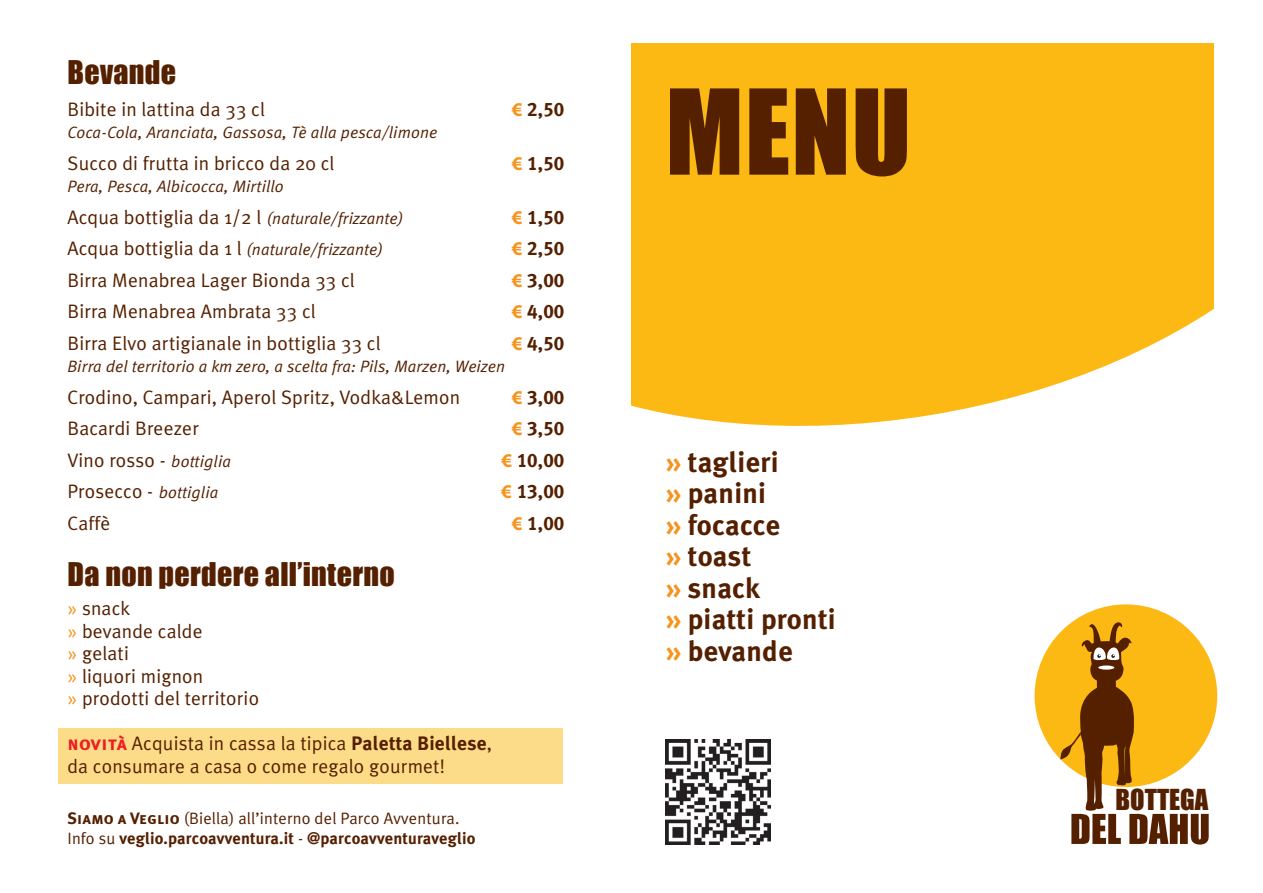
<style>
.page{position:relative;width:1263px;height:893px;background:#fff}
.page>*{position:absolute;margin:0;border:0;box-sizing:border-box;transform-origin:0 0}
.t1{font:109.05px "Impact";color:#552000}
.t2{font:30px "Impact";letter-spacing:.01em;color:#552000}
.t3{font:700 28.5px/31.5px "Meta Plus";letter-spacing:.01em;color:#552000}
.t4{font:26.55px "Impact";color:#552000}
.t5{font:19.5px/22.5px "Meta Plus Normal";letter-spacing:.01em;color:#552000}
.t6{font:19.5px "Meta Plus Bold Caps";letter-spacing:.01em;color:#552000}
.t7{font:italic 16.5px "Meta Normal";letter-spacing:.01em;color:#552000}
.t8{font:700 16.5px "Meta Plus";letter-spacing:.01em;color:#552000}
.t9{font:16.5px "Meta Plus Normal";letter-spacing:.01em;color:#552000}
.s1{font-family:"Myriad Pro";font-weight:700;color:#f7931d}
.s2{font-family:"Meta Normal";font-style:italic;font-size:16.5px}
.s3{font-family:"Meta Plus Normal";font-style:normal;font-size:19.5px}
.s4{color:#f7931d}
.s5{font-family:"Meta Plus Bold Caps";color:#ee1d23}
.s6{font-family:"Meta Plus";font-weight:700}
.s7{font-family:"Meta Plus Bold Caps"}
.s8{font-family:"Meta Plus Normal";font-weight:400}
</style>
<div class="page">
<div style="left:58px;top:729px;width:504px;height:55px;background:#fddc89"></div>
<svg style="left:631px;top:43px;width:583px;height:383px;background:#fcbd24"></svg>
<div style="left:1034px;top:604px;width:183px;height:183px;background:#fcb914;border-radius:50%"></div>
<svg style="left:1060px;top:621px;width:149px;height:224px"></svg>
<img style="left:665px;top:740px;width:105px;height:104px">
<h2 class="t2" style="left:68px;top:49px;width:110px">Bevande</h2>
<p class="t5" style="left:68px;top:97px;width:199px">Bibite in lattina da 33 cl</p>
<p class="t6" style="left:512px;top:98px;width:54px"><span class="s1">€</span> 2,50</p>
<p class="t7" style="left:68px;top:123px;width:371px">Coca-Cola, Aranciata, Gassosa, Tè alla pesca/limone</p>
<p class="t5" style="left:68px;top:151px;width:268px">Succo di frutta in bricco da 20 cl</p>
<p class="t6" style="left:512px;top:152px;width:54px"><span class="s1">€</span> 1,50</p>
<p class="t7" style="left:68px;top:177px;width:218px">Pera, Pesca, Albicocca, Mirtillo</p>
<p class="t5" style="left:68px;top:205px;width:337px">Acqua bottiglia da 1/2 l <span class="s2">(naturale/frizzante)</span></p>
<p class="t6" style="left:512px;top:206px;width:54px"><span class="s1">€</span> 1,50</p>
<p class="t7" style="left:68px;top:240px;width:317px"><span class="s3">Acqua bottiglia da 1 l</span> (naturale/frizzante)</p>
<p class="t6" style="left:512px;top:237px;width:54px"><span class="s1">€</span> 2,50</p>
<p class="t5" style="left:68px;top:268px;width:289px">Birra Menabrea Lager Bionda 33 cl</p>
<p class="t6" style="left:512px;top:269px;width:54px"><span class="s1">€</span> 3,00</p>
<p class="t5" style="left:68px;top:300px;width:250px">Birra Menabrea Ambrata 33 cl</p>
<p class="t6" style="left:512px;top:300px;width:54px"><span class="s1">€</span> 4,00</p>
<p class="t5" style="left:68px;top:331px;width:315px">Birra Elvo artigianale in bottiglia 33 cl</p>
<p class="t6" style="left:512px;top:332px;width:54px"><span class="s1">€</span> 4,50</p>
<p class="t7" style="left:68px;top:357px;width:439px">Birra del territorio a km zero, a scelta fra: Pils, Marzen, Weizen</p>
<p class="t5" style="left:68px;top:385px;width:394px">Crodino, Campari, Aperol Spritz, Vodka&amp;Lemon</p>
<p class="t6" style="left:512px;top:386px;width:54px"><span class="s1">€</span> 3,00</p>
<p class="t5" style="left:68px;top:417px;width:133px">Bacardi Breezer</p>
<p class="t6" style="left:512px;top:417px;width:54px"><span class="s1">€</span> 3,50</p>
<p class="t5" style="left:68px;top:448px;width:165px">Vino rosso - <span class="s2">bottiglia</span></p>
<p class="t6" style="left:501px;top:449px;width:65px"><span class="s1">€</span> 10,00</p>
<p class="t5" style="left:68px;top:480px;width:152px">Prosecco - <span class="s2">bottiglia</span></p>
<p class="t6" style="left:501px;top:480px;width:65px"><span class="s1">€</span> 13,00</p>
<p class="t5" style="left:68px;top:511px;width:44px">Caffè</p>
<p class="t6" style="left:512px;top:512px;width:54px"><span class="s1">€</span> 1,00</p>
<h2 class="t2" style="left:68px;top:551px;width:329px">Da non perdere all’interno</h2>
<p class="t5" style="left:68px;top:597px;width:193px"><span class="s4">»</span> snack<br><span class="s4">»</span> bevande calde<br><span class="s4">»</span> gelati<br><span class="s4">»</span> liquori mignon<br><span class="s4">»</span> prodotti del territorio</p>
<p class="t5" style="left:68px;top:732px;width:426px"><span class="s5">novità</span> Acquista in cassa la tipica <span class="s6">Paletta Biellese</span>, da consumare a casa o come regalo gourmet!</p>
<p class="t9" style="left:68px;top:809px;width:393px"><span class="s7">Siamo a Veglio</span> (Biella) all’interno del Parco Avventura.</p>
<p class="t8" style="left:68px;top:829px;width:410px"><span class="s8">Info su</span> veglio.parcoavventura.it <span class="s8">-</span> @parcoavventuraveglio</p>
<h1 class="t1" style="left:665px;top:47px;width:247px">MENU</h1>
<h3 class="t3" style="left:665px;top:446px;width:172px"><span class="s4">»</span> taglieri<br><span class="s4">»</span> panini<br><span class="s4">»</span> focacce<br><span class="s4">»</span> toast<br><span class="s4">»</span> snack<br><span class="s4">»</span> piatti pronti <span class="s4">»</span> bevande</h3>
<h3 class="t4" style="left:1115px;top:779px;width:94px">BOTTEGA</h3>
</div>
